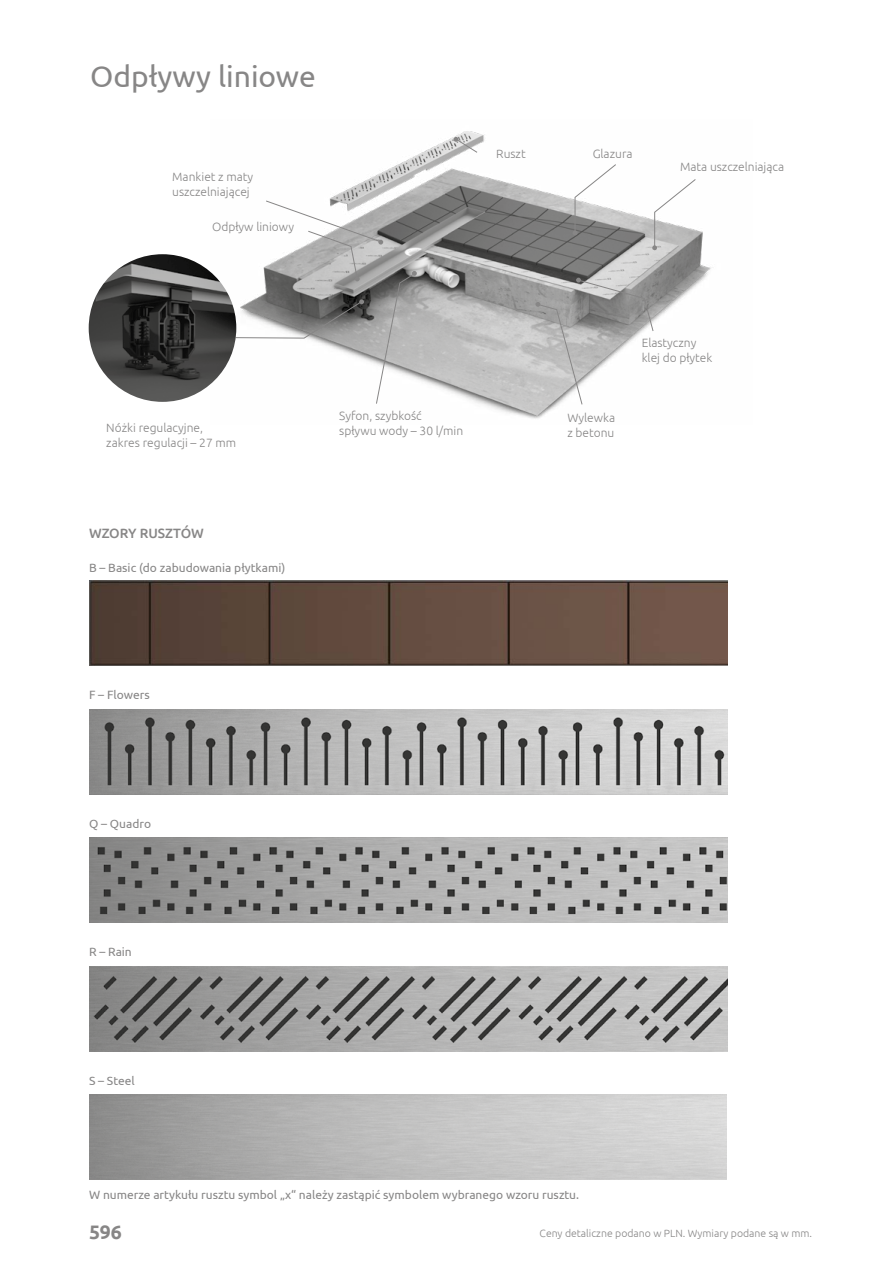
<style>
.page{position:relative;width:893px;height:1263px;background:#fff}
.page>*{position:absolute;margin:0;border:0;box-sizing:border-box;transform-origin:0 0}
.t1{font:30px "Ubuntu";color:#878686}
.t2{font:700 19.5px "Ubuntu";color:#878686}
.t3{font:500 13.5px "Ubuntu";color:#878686}
.t4{font:300 12px/15px "Ubuntu";color:#878686}
.t5{font:12px "Ubuntu";color:#878686}
.t6{font:300 10.5px "Ubuntu";color:#878686}
</style>
<div class="page">
<img style="left:210px;top:131px;width:501px;height:288px">
<svg style="left:652px;top:178px;width:45px;height:73px"></svg>
<svg style="left:572px;top:163px;width:45px;height:73px"></svg>
<svg style="left:453px;top:137px;width:25px;height:17px"></svg>
<svg style="left:535px;top:278px;width:119px;height:127px"></svg>
<svg style="left:235px;top:200px;width:182px;height:205px"></svg>
<img style="left:89px;top:254px;width:147px;height:148px;border-radius:74px">
<img style="left:89px;top:581px;width:638px;height:85px">
<img style="left:89px;top:709px;width:638px;height:85px">
<img style="left:89px;top:838px;width:638px;height:85px">
<img style="left:89px;top:966px;width:638px;height:85px">
<h1 class="t1" style="left:90px;top:58px;width:227px">Odpływy liniowe</h1>
<p class="t4" style="left:172px;top:169px;width:83px">Mankiet z maty uszczelniającej</p>
<p class="t4" style="left:212px;top:219px;width:84px">Odpływ liniowy</p>
<p class="t4" style="left:496px;top:146px;width:31px">Ruszt</p>
<p class="t4" style="left:593px;top:146px;width:41px">Glazura</p>
<p class="t4" style="left:680px;top:159px;width:106px">Mata uszczelniająca</p>
<p class="t4" style="left:339px;top:408px;width:84px">Syfon, szybkość</p>
<p class="t4" style="left:106px;top:420px;width:98px">Nóżki regulacyjne,</p>
<p class="t4" style="left:339px;top:423px;width:125px">spływu wody – 30 l/min</p>
<p class="t4" style="left:106px;top:435px;width:131px">zakres regulacji – 27 mm</p>
<p class="t3" style="left:89px;top:524px;width:116px">WZORY RUSZTÓW</p>
<p class="t5" style="left:89px;top:560px;width:198px">B – Basic (do zabudowania płytkami)</p>
<p class="t4" style="left:567px;top:410px;width:49px">Wylewka z betonu</p>
<p class="t4" style="left:642px;top:335px;width:72px">Elastyczny klej do płytek</p>
<p class="t5" style="left:89px;top:688px;width:62px">F – Flowers</p>
<p class="t5" style="left:89px;top:816px;width:64px">Q – Quadro</p>
<p class="t5" style="left:89px;top:945px;width:44px">R – Rain</p>
<p class="t5" style="left:89px;top:1073px;width:47px">S – Steel</p>
<p class="t5" style="left:89px;top:1187px;width:492px">W numerze artykułu rusztu symbol „x“ należy zastąpić symbolem wybranego wzoru rusztu.</p>
<h2 class="t2" style="left:89px;top:1220px;width:34px">596</h2>
<p class="t6" style="left:540px;top:1227px;width:274px">Ceny detaliczne podano w PLN. Wymiary podane są w mm.</p>
</div>
